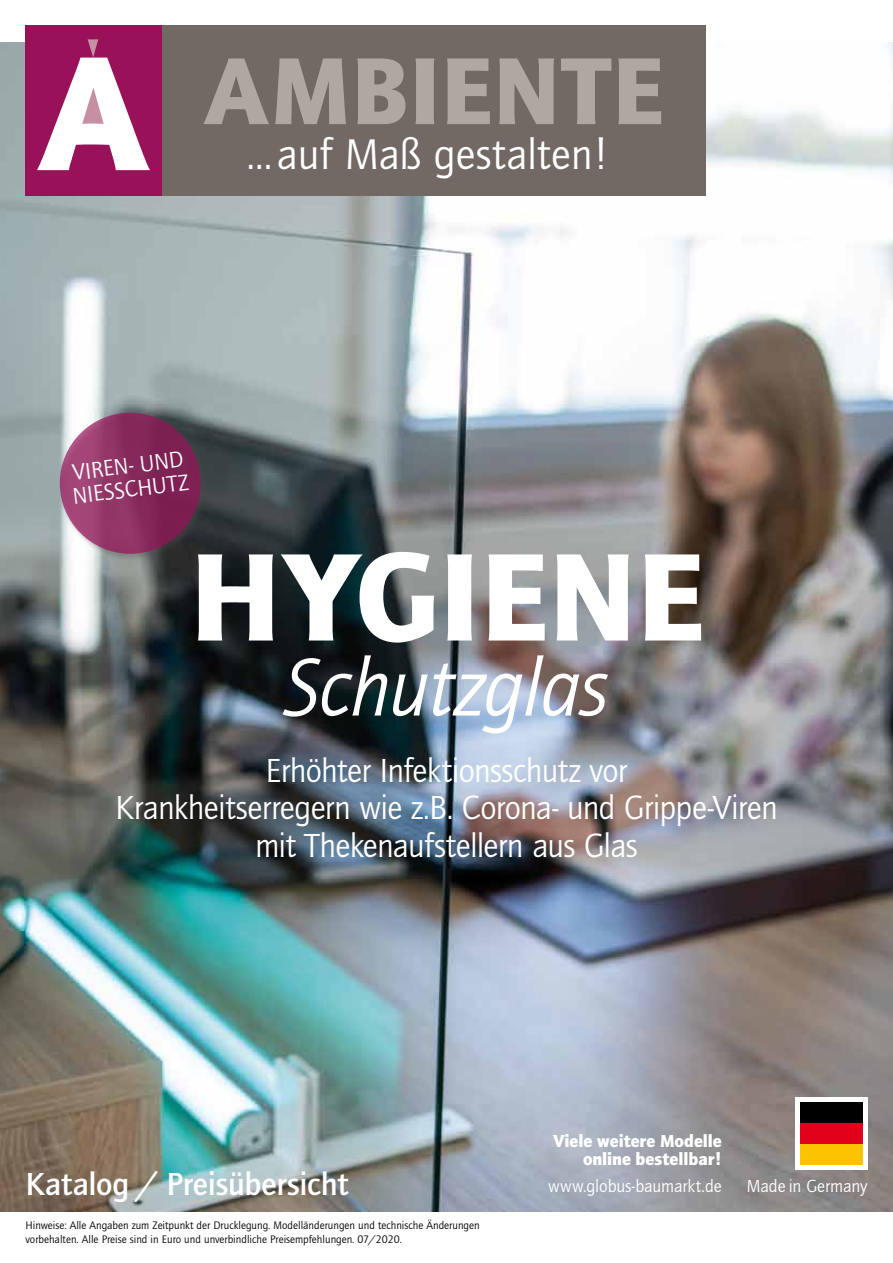
<style>
.page{position:relative;width:893px;height:1263px;background:#fff}
.page>*{position:absolute;margin:0;border:0;box-sizing:border-box;transform-origin:0 0}
.t1{font:900 129px "Quay Itc T";letter-spacing:.005em;color:#fff}
.t2{font:900 98.4px "Quay Itc T";letter-spacing:.02em;color:#b1a7a2}
.t3{font:italic 84px "Quay Itc T";letter-spacing:-.01em;color:#fff}
.t4{font:44.4px "Quay Itc T";letter-spacing:-.005em;color:#fff}
.t5{font:34.5px/37.5px "Quay Itc T";letter-spacing:-.02em;color:#fff;text-align:center}
.t6{font:700 33px "Quay Itc T";letter-spacing:-.005em;color:#fff}
.t7{font:23.4px/23.4px "Quay Itc T";color:#fff}
.t8{font:900 18px/18px "Quay Itc T";letter-spacing:-.005em;color:#fff;text-align:right}
.t9{font:18px "Quay Itc T";letter-spacing:-.005em;color:#fff}
.t10{font:11.25px/13.5px "Quay Itc T";color:#000}
</style>
<div class="page">
<img style="left:0;top:43px;width:893px;height:1169px">
<div style="left:795px;top:1097px;width:72px;height:72px;background:#fff"></div>
<div style="left:800px;top:1102px;width:63px;height:21px;background:#000"></div>
<div style="left:800px;top:1123px;width:63px;height:21px;background:#e2001a"></div>
<div style="left:800px;top:1144px;width:63px;height:20px;background:#fcc400"></div>
<div style="left:58px;top:411px;width:150px;height:150px;background:#4f4e4b;opacity:.35"></div>
<div style="left:60px;top:413px;width:141px;height:141px;background:linear-gradient(to right,#a84a7c,#731749);border-radius:50%"></div>
<div style="left:162px;top:26px;width:544px;height:170px;background:#726965"></div>
<div style="left:26px;top:26px;width:136px;height:170px;background:#991159"></div>
<svg style="left:37px;top:39px;width:113px;height:131px"></svg>
<h2 class="t2" style="left:205px;top:33px;width:459px">ambiente</h2>
<h3 class="t4" style="left:247px;top:128px;width:364px">…auf Maß gestalten!</h3>
<h3 class="t7" style="left:69px;top:461px;width:116px;rotate:-7deg">viren- und niesschutz</h3>
<h1 class="t1" style="left:190px;top:521px;width:515px">hygiene</h1>
<h3 class="t3" style="left:284px;top:639px;width:326px">Schutzglas</h3>
<h3 class="t5" style="left:115px;top:751px;width:664px">Erhöhter I nfektionsschutz vor<br>Krankheitserregern wie z.B. Corona- und Grippe-Viren mit Thekenaufstellern aus Glas</h3>
<h3 class="t8" style="left:554px;top:1132px;width:170px">Viele weitere Modelle online bestellbar!</h3>
<h3 class="t6" style="left:26px;top:1165px;width:324px">Katalog / Preisübersicht</h3>
<h3 class="t9" style="left:548px;top:1176px;width:175px">www.globus-baumarkt.de</h3>
<p class="t10" style="left:26px;top:1218px;width:456px">Hinweise: Alle Angaben zum Zeitpunkt der Drucklegung. Modelländerungen und technische Änderungen vorbehalten. Alle Preise sind in Euro und unverbindliche Preisempfehlungen. 07/2020.</p>
<h3 class="t9" style="left:747px;top:1175px;width:122px">Made in Germany</h3>
</div>
